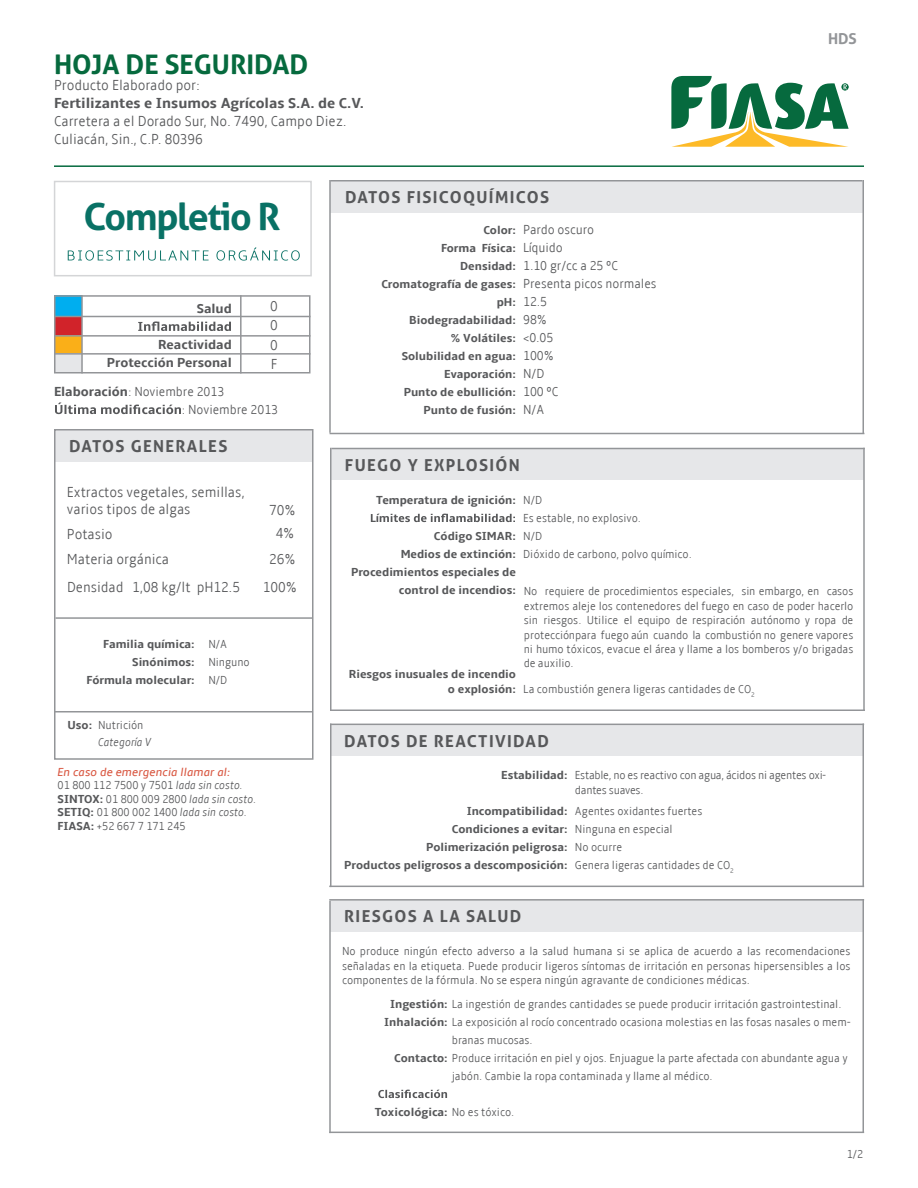
<style>
.page{position:relative;width:918px;height:1188px;background:#fff}
.page>*{position:absolute;margin:0;border:0;box-sizing:border-box;transform-origin:0 0}
.t1{font:700 37.5px "Aller";letter-spacing:-.04em;color:#097165}
.t2{font:700 27px "Aller";color:#066a3e}
.t3{font:700 16.5px "Aller";letter-spacing:.08em;color:#57585a}
.t4{font:300 condensed 15px/19.5px "Amble";color:#57585a}
.t5{font:700 15px "Amble";color:#57585a}
.t6{font:700 15px "Aller";color:#939598}
.t7{font:300 condensed 13.5px/18px "Amble";color:#57585a}
.t8{font:700 13.5px/18px "Amble";color:#57585a;text-align:right}
.t9{font:300 condensed 12px/18px "Amble";color:#57585a}
.t10{font:700 12px/18px "Amble";color:#57585a;text-align:right}
.t11{font:300 condensed 12px/15px "Amble";letter-spacing:-.02em;color:#57585a}
.t12{font:italic 300 condensed 12px "Amble";color:#57585a}
.s1{font-weight:700;font-stretch:normal}
.s2{font-weight:400;font-style:italic;font-stretch:normal;color:#d95842}
.s3{font-style:italic}
.s4{font-weight:300;font-stretch:condensed}
</style>
<div class="page">
<svg style="left:68px;top:250px;width:141px;height:11px"></svg>
<svg style="left:216px;top:247px;width:84px;height:14px"></svg>
<div style="left:331px;top:181px;width:533px;height:31px;background:#e6e7e9"></div>
<div style="left:331px;top:448px;width:533px;height:32px;background:#e6e7e9"></div>
<div style="left:54px;top:295px;width:28px;height:21px;background:#00aeef"></div>
<div style="left:54px;top:316px;width:28px;height:20px;background:#d1232a"></div>
<div style="left:54px;top:335px;width:28px;height:20px;background:#faaf18"></div>
<div style="left:54px;top:353px;width:28px;height:20px;background:#e6e7e9"></div>
<svg style="left:671px;top:76px;width:178px;height:71px"></svg>
<svg style="left:371px;top:514px;width:144px;height:8px"></svg>
<hr style="left:54px;top:165px;width:810px;height:2px;background:#066a3e">
<div style="left:54px;top:295px;width:256px;height:79px;border:2px solid #939598"></div>
<svg style="left:138px;top:321px;width:93px;height:10px"></svg>
<hr style="left:240px;top:295px;width:2px;height:78px;background:#939598">
<hr style="left:81px;top:295px;width:2px;height:78px;background:#939598">
<hr style="left:54px;top:316px;width:257px;height:1px;background:#939598">
<hr style="left:54px;top:335px;width:257px;height:2px;background:#939598">
<hr style="left:54px;top:353px;width:257px;height:2px;background:#939598">
<hr style="left:862px;top:180px;width:2px;height:254px;background:#939598">
<hr style="left:863px;top:448px;width:2px;height:263px;background:#939598">
<hr style="left:329px;top:180px;width:2px;height:253px;background:#939598">
<hr style="left:330px;top:448px;width:2px;height:263px;background:#939598">
<hr style="left:330px;top:180px;width:532px;height:2px;background:#939598">
<hr style="left:332px;top:448px;width:533px;height:1px;background:#939598">
<div style="left:55px;top:430px;width:257px;height:31px;background:#e6e7e9"></div>
<hr style="left:330px;top:433px;width:534px;height:1px;background:#939598">
<hr style="left:330px;top:710px;width:535px;height:1px;background:#939598">
<svg style="left:55px;top:402px;width:126px;height:12px"></svg>
<div style="left:330px;top:724px;width:533px;height:32px;background:#e6e7e9"></div>
<hr style="left:862px;top:724px;width:2px;height:163px;background:#939598">
<hr style="left:330px;top:724px;width:2px;height:163px;background:#939598">
<hr style="left:330px;top:724px;width:534px;height:1px;background:#939598">
<hr style="left:329px;top:886px;width:535px;height:1px;background:#939598">
<hr style="left:56px;top:617px;width:256px;height:2px;background:#939598">
<hr style="left:54px;top:711px;width:259px;height:1px;background:#939598">
<div style="left:330px;top:900px;width:533px;height:32px;background:#e6e7e9"></div>
<hr style="left:862px;top:899px;width:2px;height:233px;background:#939598">
<hr style="left:329px;top:901px;width:2px;height:232px;background:#939598">
<hr style="left:329px;top:899px;width:535px;height:2px;background:#939598">
<hr style="left:329px;top:1132px;width:535px;height:1px;background:#939598">
<svg style="left:378px;top:1090px;width:69px;height:8px"></svg>
<div style="left:54px;top:181px;width:258px;height:95px;border:2px solid #d4d5d7"></div>
<div style="left:54px;top:429px;width:260px;height:331px;border:2px solid #939598"></div>
<h2 class="t2" style="left:54px;top:48px;width:256px">HOJA DE SEGURIDAD</h2>
<p class="t4" style="left:54px;top:75px;width:148px">Producto Elaborado por:</p>
<p class="t5" style="left:54px;top:94px;width:312px">Fertilizantes e Insumos Agrícolas S.A. de C.V.</p>
<p class="t4" style="left:54px;top:112px;width:294px;line-height:18px">Carretera a el Dorado Sur, No. 7490, Campo Diez.<br>Culiacán, Sin., C.P. 80396</p>
<h1 class="t1" style="left:83px;top:193px;width:198px">Completio R</h1>
<p class="t8" style="left:197px;top:300px;width:37px">Salud</p>
<p class="t8" style="left:107px;top:336px;width:126px">Reactividad<br>Protección Personal</p>
<p class="t4" style="left:270px;top:296px;width:9px;text-align:justify">0<br>0<br>0<br>F</p>
<p class="t7" style="left:182px;top:383px;width:98px;text-indent:-128px"><span class="s1">Elaboración</span>: Noviembre 2013<br>: Noviembre 2013</p>
<h3 class="t3" style="left:69px;top:436px;width:160px">DATOS GENERALES</h3>
<h3 class="t3" style="left:345px;top:187px;width:206px">DATOS FISICOQUÍMICOS</h3>
<p class="t10" style="left:381px;top:221px;width:136px">Color:<br>Forma Física:<br>Densidad:<br>Cromatografía de gases: pH:<br>Biodegradabilidad:<br>% Volátiles:<br>Solubilidad en agua:<br>Evaporación:<br>Punto de ebullición:<br>Punto de fusión:</p>
<p class="t7" style="left:523px;top:221px;width:135px">Pardo oscuro<br>Líquido<br>1.10 gr/cc a 25 ºC<br>Presenta picos normales<br>12.5<br>98%<br>&lt;0.05<br>100%<br>N/D<br>100 ºC<br>N/A</p>
<h3 class="t3" style="left:345px;top:455px;width:176px">FUEGO Y EXPLOSIÓN</h3>
<p class="t6" style="left:828px;top:29px;width:30px">HDS</p>
<p class="t4" style="left:67px;top:483px;width:179px;line-height:17.4px">Extractos vegetales, semillas, varios tipos de algas</p>
<p class="t4" style="left:269px;top:500px;width:28px">70%</p>
<p class="t4" style="left:67px;top:525px;width:47px">Potasio</p>
<p class="t4" style="left:276px;top:523px;width:20px">4%</p>
<p class="t4" style="left:67px;top:549px;width:103px">Materia orgánica</p>
<p class="t4" style="left:269px;top:549px;width:28px">26%</p>
<p class="t4" style="left:67px;top:578px;width:174px">Densidad 1,08 kg/lt pH12.5</p>
<p class="t4" style="left:263px;top:578px;width:36px">100%</p>
<p class="t10" style="left:86px;top:635px;width:110px">Familia química:<br>Sinónimos:<br>Fórmula molecular:</p>
<p class="t9" style="left:98px;top:716px;width:47px">Nutrición</p>
<p class="t12" style="left:98px;top:735px;width:55px">Categoría V</p>
<p class="t10" style="left:68px;top:716px;width:26px">Uso:</p>
<p class="t9" style="left:208px;top:635px;width:43px">N/A<br>Ninguno<br>N/D</p>
<p class="t9" style="left:58px;top:765px;width:200px;line-height:13.5px"><span class="s2">En caso de emergencia llamar al:<br></span>01 800 112 7500 y 7501 <span class="s3">lada sin costo.<br></span><span class="s1">SINTOX:</span> 01 800 009 2800 <span class="s3">lada sin costo.<br></span><span class="s1">SETIQ:</span> 01 800 002 1400 <span class="s3">lada sin costo.<br></span><span class="s1">FIASA:</span> +52 667 7 171 245</p>
<p class="t10" style="left:376px;top:491px;width:141px">Temperatura de ignición:</p>
<p class="t10" style="left:351px;top:527px;width:166px">Código SIMAR:<br>Medios de extinción:<br>Procedimientos especiales de control de incendios:</p>
<p class="t9" style="left:523px;top:491px;width:170px">N/D<br>Es estable, no explosivo.<br>N/D<br>Dióxido de carbono, polvo químico.</p>
<p class="t9" style="left:524px;top:584px;width:331px;line-height:14.4px;text-align:justify">No requiere de procedimientos especiales, sin embargo, en casos extremos aleje los contenedores del fuego en caso de poder hacerlo sin riesgos. Utilice el equipo de respiración autónomo y ropa de protecciónpara fuego aún cuando la combustión no genere vapores ni humo tóxicos, evacue el área y llame a los bomberos y/o brigadas de auxilio.</p>
<p class="t10" style="left:349px;top:667px;width:169px;line-height:15px">Riesgos inusuales de incendio o explosión:</p>
<p class="t9" style="left:523px;top:680px;width:233px">La combustión genera ligeras cantidades de CO<sub>2</sub></p>
<h3 class="t3" style="left:344px;top:731px;width:206px">DATOS DE REACTIVIDAD</h3>
<p class="t10" style="left:501px;top:766px;width:68px">Estabilidad:</p>
<p class="t10" style="left:344px;top:802px;width:225px">Incompatibilidad:<br>Condiciones a evitar:<br>Polimerización peligrosa:<br>Productos peligrosos a descomposición:</p>
<p class="t11" style="left:575px;top:767px;width:253px">Estable, no es reactivo con agua, ácidos ni agentes oxi&shy;dantes suaves.</p>
<p class="t9" style="left:575px;top:802px;width:160px">Agentes oxidantes fuertes<br>Ninguna en especial<br>No ocurre<br>Genera ligeras cantidades de CO<sub>2</sub></p>
<h3 class="t3" style="left:344px;top:906px;width:179px">RIESGOS A LA SALUD</h3>
<p class="t9" style="left:342px;top:944px;width:510px;line-height:14.4px;text-align:justify">No produce ningún efecto adverso a la salud humana si se aplica de acuerdo a las recomendaciones señaladas en la etiqueta. Puede producir ligeros síntomas de irritación en personas hipersensibles a los componentes de la fórmula. No se espera ningún agravante de condiciones médicas.</p>
<p class="t9" style="left:384px;top:995px;width:468px;text-align:center"><span class="s1">Ingestión:</span> La ingestión de grandes cantidades se puede producir irritación gastrointestinal.<br><span class="s1">Inhalación:</span> La exposición al rocío concentrado ocasiona molestias en las fosas nasales o mem-</p>
<p class="t9" style="left:394px;top:1049px;width:455px"><span class="s1">Contacto:</span> Produce irritación en piel y ojos. Enjuague la parte afectada con abundante agua y</p>
<p class="t9" style="left:452px;top:1031px;width:82px">branas mucosas.</p>
<p class="t9" style="left:452px;top:1067px;width:262px">jabón. Cambie la ropa contaminada y llame al médico.</p>
<p class="t10" style="left:375px;top:1103px;width:141px">Toxicológica: <span class="s4">No es tóxico.</span></p>
<p class="t9" style="left:847px;top:1145px;width:18px">1/2</p>
</div>
